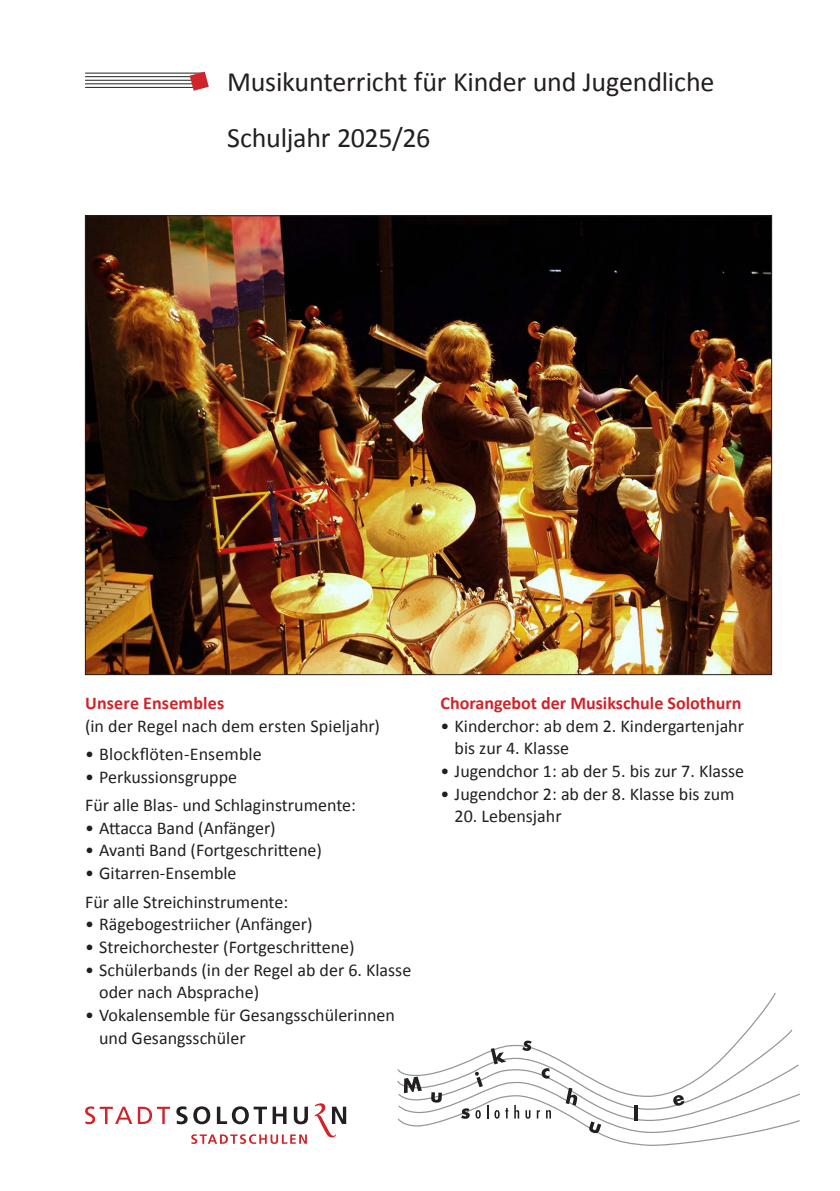
<style>
.page{position:relative;width:840px;height:1191px;background:#fff}
.page>*{position:absolute;margin:0;border:0;box-sizing:border-box;transform-origin:0 0}
.t1{font:28px/56.6px "Calibri";letter-spacing:-.01em;color:#231f20}
.t2{font:18px/22.6px "Calibri";color:#231f20}
.t3{font:700 18px "Calibri";color:#d1232a}
</style>
<div class="page">
<svg style="left:397px;top:992px;width:403px;height:154px"></svg>
<svg style="left:403px;top:1076px;width:18px;height:17px"></svg>
<svg style="left:431px;top:1092px;width:10px;height:10px"></svg>
<svg style="left:461px;top:1108px;width:8px;height:10px"></svg>
<svg style="left:475px;top:1110px;width:5px;height:8px"></svg>
<svg style="left:476px;top:1111px;width:3px;height:6px"></svg>
<svg style="left:486px;top:1104px;width:2px;height:14px"></svg>
<svg style="left:494px;top:1110px;width:5px;height:8px"></svg>
<svg style="left:495px;top:1111px;width:3px;height:6px"></svg>
<svg style="left:505px;top:1107px;width:3px;height:11px"></svg>
<svg style="left:514px;top:1104px;width:5px;height:14px"></svg>
<svg style="left:525px;top:1110px;width:5px;height:8px"></svg>
<svg style="left:536px;top:1110px;width:14px;height:8px"></svg>
<svg style="left:474px;top:1071px;width:8px;height:16px"></svg>
<svg style="left:490px;top:1048px;width:16px;height:16px"></svg>
<svg style="left:522px;top:1040px;width:9px;height:11px"></svg>
<svg style="left:541px;top:1068px;width:8px;height:10px"></svg>
<svg style="left:565px;top:1087px;width:12px;height:18px"></svg>
<svg style="left:588px;top:1121px;width:13px;height:12px"></svg>
<svg style="left:633px;top:1105px;width:4px;height:15px"></svg>
<svg style="left:672px;top:1094px;width:12px;height:12px"></svg>
<svg style="left:176px;top:1106px;width:11px;height:18px"></svg>
<svg style="left:193px;top:1106px;width:17px;height:18px"></svg>
<svg style="left:217px;top:1106px;width:69px;height:18px"></svg>
<svg style="left:293px;top:1106px;width:15px;height:18px"></svg>
<svg style="left:314px;top:1103px;width:32px;height:35px"></svg>
<svg style="left:85px;top:1106px;width:47px;height:18px"></svg>
<svg style="left:138px;top:1106px;width:32px;height:18px"></svg>
<svg style="left:191px;top:1134px;width:116px;height:10px"></svg>
<hr style="left:85px;top:73px;width:119px;height:1px;background:#231f20">
<hr style="left:85px;top:76px;width:119px;height:1px;background:#231f20">
<hr style="left:85px;top:80px;width:119px;height:1px;background:#231f20">
<hr style="left:85px;top:83px;width:119px;height:1px;background:#231f20">
<hr style="left:85px;top:87px;width:119px;height:1px;background:#231f20">
<svg style="left:189px;top:72px;width:20px;height:19px"></svg>
<img style="left:87px;top:217px;width:682px;height:456px">
<h1 class="t1" style="left:227px;top:52px;width:489px">Musikunterricht für Kinder und Jugendliche<br>Schuljahr 2025/26</h1>
<p class="t3" style="left:85px;top:692px;width:141px">Unsere Ensembles</p>
<p class="t2" style="left:85px;top:713px;width:296px">(in der Regel nach dem ersten Spieljahr)</p>
<p class="t2" style="left:85px;top:742px;width:178px">• Blockflöten-Ensemble</p>
<p class="t2" style="left:85px;top:761px;width:272px;line-height:28.4px">• Perkussionsgruppe<br>Für alle Blas- und Schlaginstrumente:</p>
<p class="t2" style="left:85px;top:815px;width:192px">• Attacca Band (Anfänger)</p>
<p class="t2" style="left:85px;top:838px;width:238px">• Avanti Band (Fortgeschrittene)</p>
<p class="t2" style="left:85px;top:858px;width:204px;line-height:28.4px">• Gitarren-Ensemble<br>Für alle Streichinstrumente:</p>
<p class="t2" style="left:85px;top:912px;width:229px">• Rägebogestriicher (Anfänger)</p>
<p class="t2" style="left:85px;top:934px;width:271px">• Streichorchester (Fortgeschrittene)</p>
<p class="t2" style="left:99px;top:957px;width:313px;text-indent:-14px">• Schülerbands (in der Regel ab der 6. Klasse oder nach Absprache)</p>
<p class="t2" style="left:99px;top:1002px;width:297px;text-indent:-14px">• Vokalensemble für Gesangsschülerinnen und Gesangsschüler</p>
<p class="t3" style="left:440px;top:692px;width:302px">Chorangebot der Musikschule Solothurn</p>
<p class="t2" style="left:454px;top:713px;width:291px;text-indent:-14px">• Kinderchor: ab dem 2. Kindergartenjahr bis zur 4. Klasse</p>
<p class="t2" style="left:440px;top:759px;width:305px">• Jugendchor 1: ab der 5. bis zur 7. Klasse</p>
<p class="t2" style="left:440px;top:781px;width:295px">• Jugendchor 2: ab der 8. Klasse bis zum</p>
<p class="t2" style="left:454px;top:804px;width:108px">20. Lebensjahr</p>
</div>
